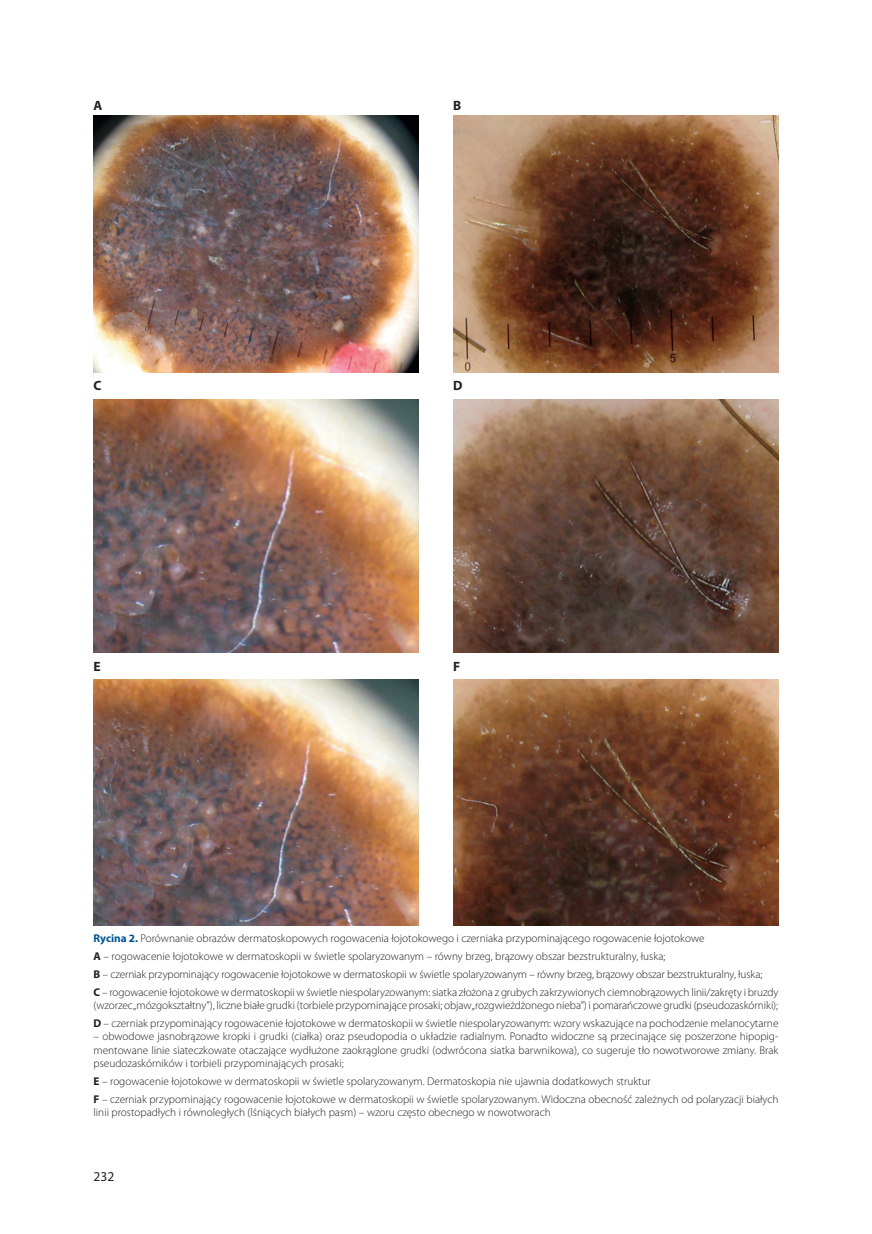
<style>
.page{position:relative;width:872px;height:1234px;background:#fff}
.page>*{position:absolute;margin:0;border:0;box-sizing:border-box;transform-origin:0 0}
._08_-_Tekst_bez_wcie{font:700 13.5px "Myriad Pro";color:#231f20}
.t1{font:13.5px "Myriad Pro";color:#231f20}
._08_-_Tekst_bez_wcie-2{font:300 11.25px/13.5px "Myriad Pro";color:#231f20}
._21_-_Rycina_-_podpi{font:300 11.25px "Myriad Pro";color:#231f20}
.s1{font-weight:700;color:#005495}
.s2{font-weight:700}
</style>
<div class="page">
<img style="left:94px;top:399px;width:325px;height:253px">
<img style="left:94px;top:679px;width:325px;height:246px">
<img style="left:453px;top:399px;width:325px;height:253px">
<img style="left:453px;top:679px;width:325px;height:246px">
<img style="left:94px;top:115px;width:325px;height:258px">
<img style="left:453px;top:115px;width:325px;height:258px">
<p class="_08_-_Tekst_bez_wcie" style="left:94px;top:96px;width:10px">A</p>
<p class="_08_-_Tekst_bez_wcie" style="left:453px;top:96px;width:10px">B</p>
<p class="_08_-_Tekst_bez_wcie" style="left:94px;top:376px;width:10px">C</p>
<p class="_08_-_Tekst_bez_wcie" style="left:94px;top:657px;width:9px">E</p>
<p class="_08_-_Tekst_bez_wcie" style="left:453px;top:376px;width:11px">D</p>
<p class="_08_-_Tekst_bez_wcie" style="left:453px;top:657px;width:9px">F</p>
<p class="_21_-_Rycina_-_podpi" style="left:94px;top:931px;width:612px"><span class="s1">Rycina 2.</span> Porównanie obrazów dermatoskopowych rogowacenia łojotokowego i czerniaka przypominającego rogowacenie łojotokowe</p>
<p class="_08_-_Tekst_bez_wcie-2" style="left:94px;top:949px;width:573px"><span class="s2">A</span> – rogowacenie łojotokowe w dermatoskopii w świetle spolaryzowanym – równy brzeg, brązowy obszar bezstrukturalny, łuska;</p>
<p class="_08_-_Tekst_bez_wcie-2" style="left:94px;top:966px;width:670px"><span class="s2">B</span> – czerniak przypominający rogowacenie łojotokowe w dermatoskopii w świetle spolaryzowanym – równy brzeg, brązowy obszar bezstrukturalny, łuska;</p>
<p class="_08_-_Tekst_bez_wcie-2" style="left:94px;top:984px;width:686px"><span class="s2">C</span> – rogowacenie łojotokowe w dermatoskopii w świetle niespolaryzowanym: siatka złożona z grubych zakrzywionych ciemnobrązowych linii/zakręty i bruzdy (wzorzec „mózgokształtny”), liczne białe grudki (torbiele przypominające prosaki; objaw „rozgwieżdżonego nieba”) i pomarańczowe grudki (pseudozaskórniki);</p>
<p class="_08_-_Tekst_bez_wcie-2" style="left:94px;top:1015px;width:686px"><span class="s2">D</span> – czerniak przypominający rogowacenie łojotokowe w dermatoskopii w świetle niespolaryzowanym: wzory wskazujące na pochodzenie melanocytarne</p>
<p class="_08_-_Tekst_bez_wcie-2" style="left:94px;top:1029px;width:686px;text-align:justify">– obwodowe jasnobrązowe kropki i grudki (ciałka) oraz pseudopodia o układzie radialnym. Ponadto widoczne są przecinające się poszerzone hipopig&shy;mentowane linie siateczkowate otaczające wydłużone zaokrąglone grudki (odwrócona siatka barwnikowa), co sugeruje tło nowotworowe zmiany. Brak pseudozaskórników i torbieli przypominających prosaki;</p>
<p class="_08_-_Tekst_bez_wcie-2" style="left:94px;top:1074px;width:559px"><span class="s2">E</span> – rogowacenie łojotokowe w dermatoskopii w świetle spolaryzowanym. Dermatoskopia nie ujawnia dodatkowych struktur</p>
<p class="_08_-_Tekst_bez_wcie-2" style="left:94px;top:1091px;width:686px"><span class="s2">F</span> – czerniak przypominający rogowacenie łojotokowe w dermatoskopii w świetle spolaryzowanym. Widoczna obecność zależnych od polaryzacji białych linii prostopadłych i równoległych (lśniących białych pasm) – wzoru często obecnego w nowotworach</p>
<p class="t1" style="left:94px;top:1168px;width:22px">232</p>
</div>
